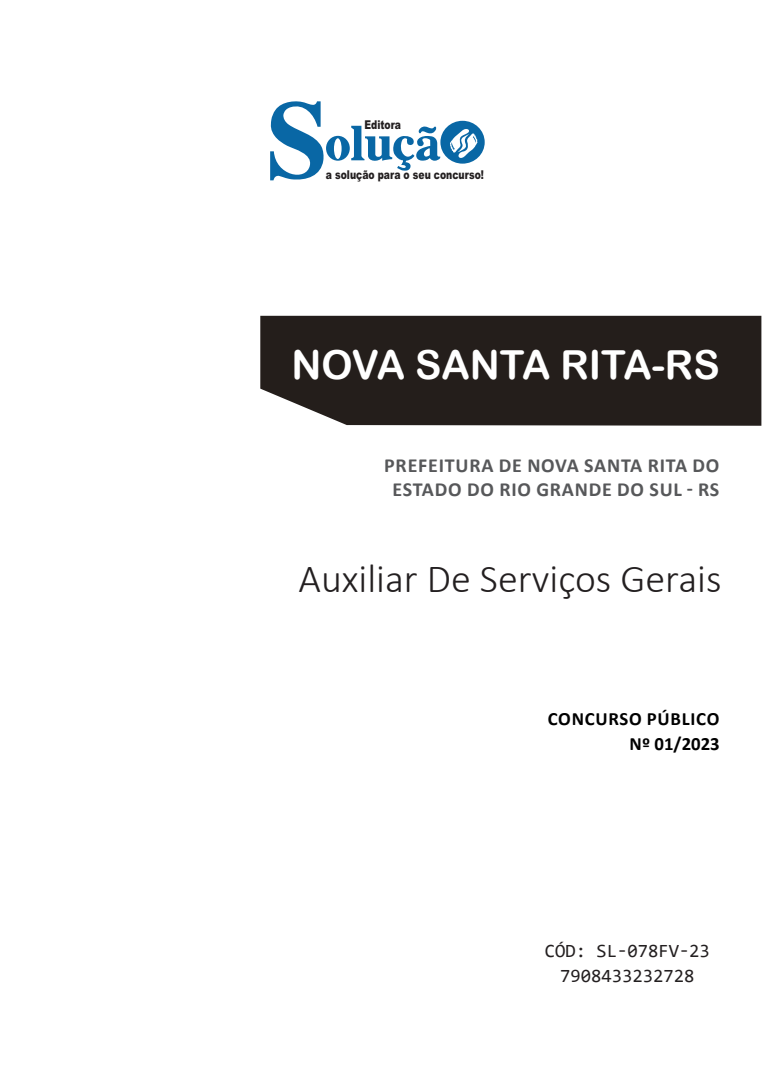
<style>
.page{position:relative;width:780px;height:1088px;background:#fff}
.page>*{position:absolute;margin:0;border:0;box-sizing:border-box;transform-origin:0 0}
.CARGO{font:300 40px "Calibri";color:#231f20}
.TÍTULO{font:40px "Arial Rounded MT Bold";color:#fff}
.SUBTÍTULO{font:700 20px/24px "Calibri";letter-spacing:.04em;color:#57585a;text-align:center}
.SKU_CÓD{font:18.75px "Consolas";color:#231f20}
.EDITAL{font:700 18.75px/25px "Calibri";letter-spacing:.04em;color:#000;text-align:right}
.t1{font:900 12.12px "Arial";color:#231f20;scale:.76 1}
</style>
<div class="page">
<div style="left:260px;top:316px;width:501px;height:110px;background:#241e1b"></div>
<svg style="left:270px;top:101px;width:214px;height:80px"></svg>
<p class="t1" style="left:364px;top:116px;width:50px">Editora</p>
<p class="t1" style="left:326px;top:166px;width:210px">a solução para o seu concurso!</p>
<p class="TÍTULO" style="left:291px;top:341px;width:429px">NOVA SANTA RITA-RS</p>
<p class="SUBTÍTULO" style="left:384px;top:453px;width:336px">PREFEITURA DE NOVA SANTA RITA DO<br>ESTADO DO RIO GRANDE DO SUL - RS</p>
<p class="CARGO" style="left:298px;top:554px;width:424px">Auxiliar De Serviços Gerais</p>
<p class="EDITAL" style="left:547px;top:706px;width:173px">CONCURSO PÚBLICO<br>Nº 01/2023</p>
<p class="SKU_CÓD" style="left:545px;top:938px;width:166px">CÓD: SL-078FV-23</p>
<p class="SKU_CÓD" style="left:560px;top:963px;width:136px">7908433232728</p>
</div>
